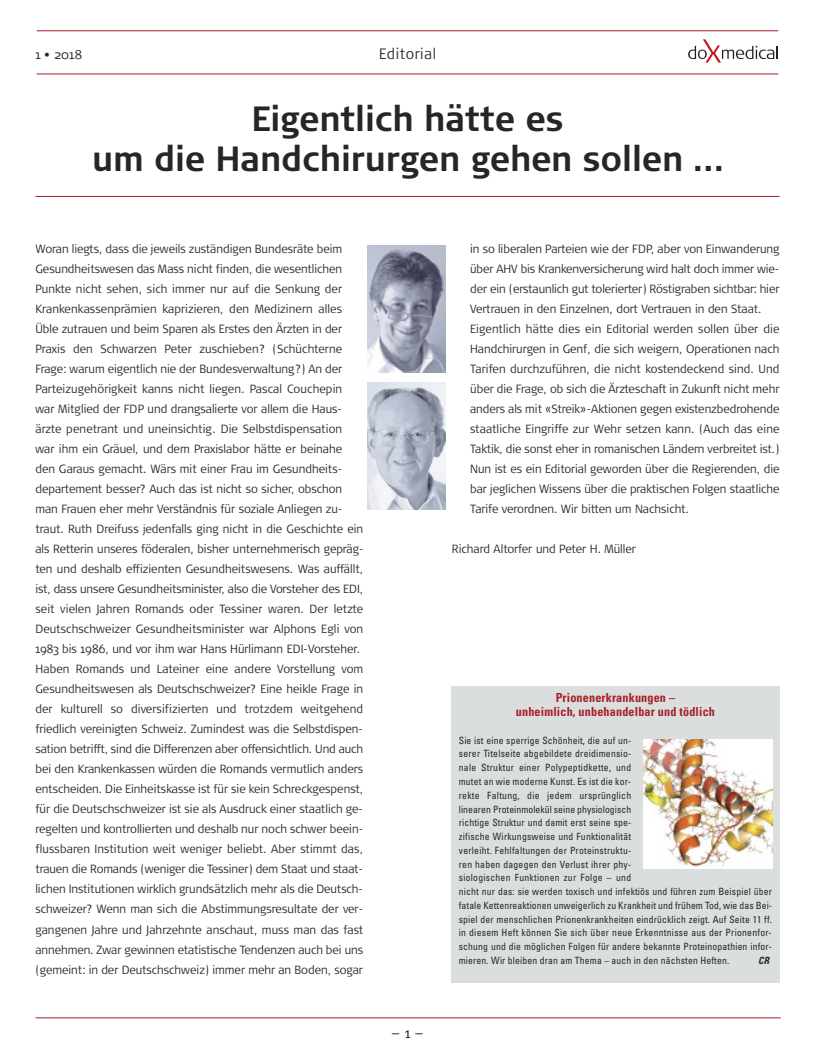
<style>
.page{position:relative;width:815px;height:1053px;background:#fff}
.page>*{position:absolute;margin:0;border:0;box-sizing:border-box;transform-origin:0 0}
.t1{font:700 35px/40px "Signa Normal";letter-spacing:-.005em;color:#272627;text-align:center;scale:.95 1}
.t2{font:300 15px "Signa Normal";letter-spacing:.045em;color:#272627;scale:.93 1}
.t3{font:15px "Meta";color:#272627}
.t4{font:700 condensed 12.5px/13.8px "Univers";letter-spacing:.015em;color:#a91f26;text-align:center}
.t5{font:300 12.5px "Signa Normal";color:#272627}
.t6{font:300 11.88px/20px "Signa Normal";color:#272627;scale:.95 1}
.t7{font:condensed 10px/13.8px "Univers";letter-spacing:.015em;color:#272627}
.t8{font:italic 700 condensed 10px "Univers";color:#272627}
</style>
<div class="page">
<hr style="left:37px;top:30px;width:741px;height:1px;background:#a91f26">
<hr style="left:37px;top:74px;width:741px;height:1px;background:#a91f26">
<svg style="left:688px;top:39px;width:90px;height:24px"></svg>
<hr style="left:35px;top:1017px;width:746px;height:1px;background:#a91f26">
<img style="left:367px;top:246px;width:78px;height:127px">
<img style="left:367px;top:383px;width:78px;height:126px">
<hr style="left:35px;top:196px;width:745px;height:1px;background:#a91f26">
<div style="left:451px;top:686px;width:329px;height:295px;background:#dadedf"></div>
<img style="left:644px;top:739px;width:128px;height:129px">
<p class="t5" style="left:35px;top:50px;width:48px">1 • 2018</p>
<p class="t2" style="left:379px;top:49px;width:63px">Editorial</p>
<h1 class="t1" style="left:92px;top:103px;width:666px">Eigentlich hätte es<br>um die Handchirurgen gehen sollen …</h1>
<p class="t6" style="left:35px;top:240px;width:347px">Woran liegts, dass die jeweils zuständigen Bundesräte beim Gesundheitswesen das Mass nicht finden, die wesentlichen Punkte nicht sehen, sich immer nur auf die Senkung der Krankenkassenprämien kaprizieren, den Medizinern alles Üble zutrauen und beim Sparen als Erstes den Ärzten in der Praxis den Schwarzen Peter zuschieben? (Schüchterne Frage: warum eigentlich nie der Bundesverwaltung?) An der Parteizugehörigkeit kanns nicht liegen. Pascal Couchepin war Mitglied der FDP und drangsalierte vor allem die Haus&shy;ärzte penetrant und uneinsichtig. Die Selbstdispensation war ihm ein Gräuel, und dem Praxislabor hätte er beinahe den Garaus gemacht. Wärs mit einer Frau im Gesundheits&shy;departement besser? Auch das ist nicht so sicher, obschon man Frauen eher mehr Verständnis für soziale Anliegen zu&shy;traut. Ruth Dreifuss jedenfalls ging nicht in die Geschichte ein als Retterin unseres föderalen, bisher unternehmerisch gepräg&shy;ten und deshalb effizienten Gesundheitswesens. Was auffällt, ist, dass unsere Gesundheitsminister, also die Vorsteher des EDI, seit vielen Jahren Romands oder Tessiner waren. Der letzte Deutschschweizer Gesundheitsminister war Alphons Egli von 1983 bis 1986, und vor ihm war Hans Hürlimann EDI-Vorsteher.<br>Haben Romands und Lateiner eine andere Vorstellung vom Gesundheitswesen als Deutschschweizer? Eine heikle Frage in der kulturell so diversifizierten und trotzdem weitgehend friedlich vereinigten Schweiz. Zumindest was die Selbstdispen&shy;sation betrifft, sind die Differenzen aber offensichtlich. Und auch bei den Krankenkassen würden die Romands vermutlich anders entscheiden. Die Einheitskasse ist für sie kein Schreckgespenst, für die Deutschschweizer ist sie als Ausdruck einer staatlich ge&shy;regelten und kontrollierten und deshalb nur noch schwer beein&shy;flussbaren Institution weit weniger beliebt. Aber stimmt das, trauen die Romands (weniger die Tessiner) dem Staat und staat&shy;lichen Institutionen wirklich grundsätzlich mehr als die Deutsch&shy;schweizer? Wenn man sich die Abstimmungsresultate der ver&shy;gangenen Jahre und Jahrzehnte anschaut, muss man das fast annehmen. Zwar gewinnen etatistische Tendenzen auch bei uns (gemeint: in der Deutschschweiz) immer mehr an Boden, sogar</p>
<p class="t6" style="left:470px;top:240px;width:327px">in so liberalen Parteien wie der FDP, aber von Einwanderung über AHV bis Krankenversicherung wird halt doch immer wie&shy;der ein (erstaunlich gut tolerierter) Röstigraben sichtbar: hier Vertrauen in den Einzelnen, dort Vertrauen in den Staat.<br>Eigentlich hätte dies ein Editorial werden sollen über die Handchirurgen in Genf, die sich weigern, Operationen nach Tarifen durchzuführen, die nicht kostendeckend sind. Und über die Frage, ob sich die Ärzteschaft in Zukunft nicht mehr anders als mit «Streik»-Aktionen gegen existenzbedrohende staatliche Eingriffe zur Wehr setzen kann. (Auch das eine Taktik, die sonst eher in romanischen Ländern verbreitet ist.)<br>Nun ist es ein Editorial geworden über die Regierenden, die bar jeglichen Wissens über die praktischen Folgen staatliche Tarife verordnen. Wir bitten um Nachsicht.</p>
<p class="t6" style="left:452px;top:540px;width:196px">Richard Altorfer und Peter H. Müller</p>
<p class="t4" style="left:516px;top:692px;width:201px">Prionenerkrankungen –<br>unheimlich, unbehandelbar und tödlich</p>
<p class="t7" style="left:459px;top:734px;width:315px">Sie ist eine sperrige Schönheit, die auf un-<br>serer Titelseite abgebildete dreidimensio-<br>nale Struktur einer Polypeptidkette, und<br>mutet an wie moderne Kunst. Es ist die kor-<br>rekte Faltung, die jedem ursprünglich<br>linearen Proteinmolekül seine physiologisch<br>richtige Struktur und damit erst seine spe-<br>zifische Wirkungsweise und Funktionalität<br>verleiht. Fehlfaltungen der Proteinstruktu-<br>ren haben dagegen den Verlust ihrer phy-<br>siologischen Funktionen zur Folge – und<br>nicht nur das: sie werden toxisch und infektiös und führen zum Beispiel über fatale Kettenreaktionen unweigerlich zu Krankheit und frühem Tod, wie das Bei&shy;spiel der menschlichen Prionenkrankheiten eindrücklich zeigt. Auf Seite 11 ff. in diesem Heft können Sie sich über neue Erkenntnisse aus der Prionenfor&shy;schung und die möglichen Folgen für andere bekannte Proteinopathien infor&shy;mieren. Wir bleiben dran am Thema – auch in den nächsten Heften.</p>
<p class="t8" style="left:758px;top:956px;width:12px">CR</p>
<p class="t3" style="left:392px;top:1023px;width:32px">–1–</p>
</div>
